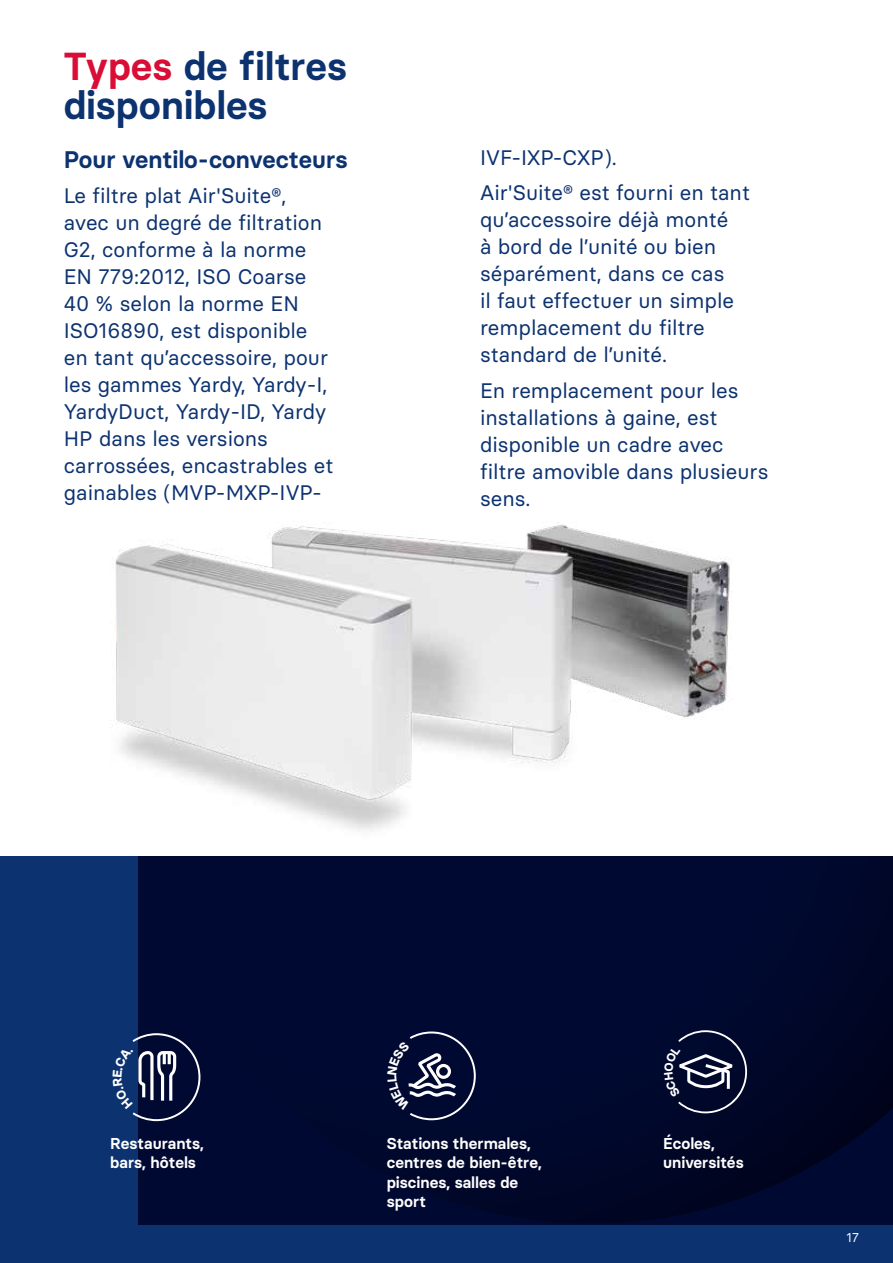
<style>
.page{position:relative;width:893px;height:1263px;background:#fff}
.page>*{position:absolute;margin:0;border:0;box-sizing:border-box;transform-origin:0 0}
.t1{font:600 39px/39px "Basier Circle";color:#0c3270}
.t2{font:600 24px "Basier Circle";color:#0c3270}
.t3{font:21px/27px "Basier Circle";color:#0c3270}
.t4{font:600 15.75px/19.5px "Basier Circle";color:#fff}
.t5{font:12.75px "Basier Circle";color:#fff}
.s1{color:#d80e36}
</style>
<div class="page">
<div style="left:0;top:856px;width:893px;height:407px;background:#0c3270"></div>
<img style="left:139px;top:856px;width:754px;height:368px">
<img style="left:110px;top:522px;width:624px;height:347px">
<svg style="left:132px;top:1033px;width:68px;height:88px;background:#2f385b"></svg>
<svg style="left:387px;top:1031px;width:89px;height:89px;background:#222a4c"></svg>
<svg style="left:664px;top:1030px;width:83px;height:83px;background:#222948"></svg>
<h1 class="t1" style="left:64px;top:46px;width:285px"><span class="s1">Types</span> de filtres disponibles</h1>
<p class="t2" style="left:64px;top:144px;width:285px">Pour ventilo-convecteurs</p>
<p class="t3" style="left:64px;top:182px;width:271px">Le filtre plat Air'Suite®, avec un degré de filtration<br>G2, conforme à la norme<br>EN 779:2012, ISO Coarse<br>40 % selon la norme EN<br>ISO16890, est disponible en tant qu’accessoire, pour les gammes Yardy, Yardy-I,<br>YardyDuct, Yardy-ID, Yardy<br>HP dans les versions carrossées, encastrables et gainables (MVP-MXP-IVP-</p>
<p class="t3" style="left:480px;top:139px;width:271px;line-height:35.5px">IVF-IXP-CXP).<br>Air'Suite® est fourni en tant</p>
<p class="t3" style="left:480px;top:206px;width:255px">qu’accessoire déjà monté à bord de l’unité ou bien séparément, dans ce cas il faut effectuer un simple remplacement du filtre standard de l’unité.</p>
<p class="t3" style="left:480px;top:377px;width:290px">En remplacement pour les installations à gaine, est disponible un cadre avec filtre amovible dans plusieurs sens.</p>
<p class="t4" style="left:110px;top:1133px;width:95px">Restaurants, bars, hôtels</p>
<p class="t4" style="left:387px;top:1133px;width:157px">Stations thermales, centres de bien-être, piscines, salles de sport</p>
<p class="t4" style="left:663px;top:1133px;width:82px">Écoles, universités</p>
<p class="t5" style="left:847px;top:1230px;width:14px">17</p>
</div>
